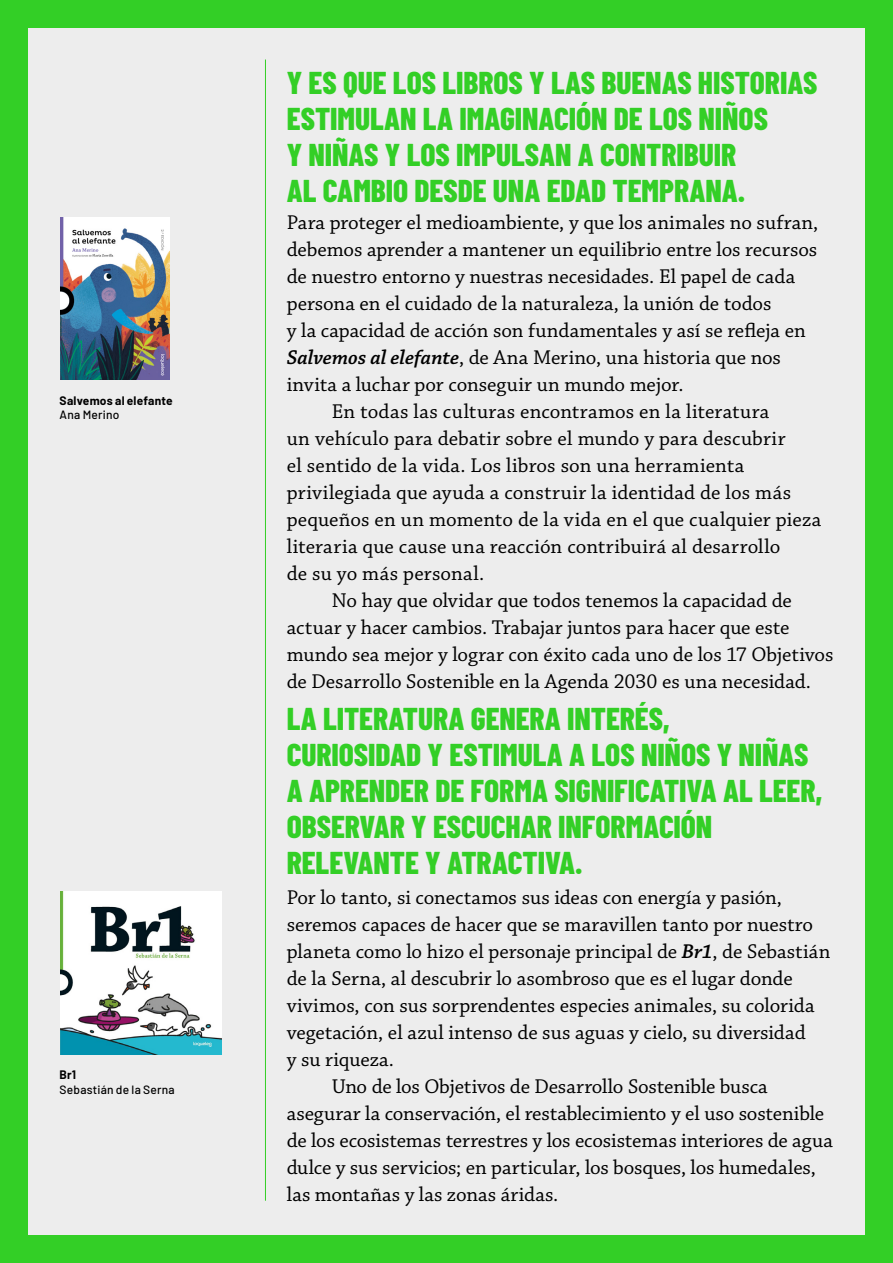
<style>
.page{position:relative;width:893px;height:1263px;background:#fff}
.page>*{position:absolute;margin:0;border:0;box-sizing:border-box;transform-origin:0 0}
.t1{font:800 31.5px/36px "Barlow Condensed";color:#33cf26}
.t2{font:21px "Chaparral Pro";color:#000}
.t3{font:500 12px "Barlow";letter-spacing:.02em;color:#000}
.t4{font:700 12px "Barlow";letter-spacing:.02em;color:#000}
.s1{font-weight:600;font-style:italic}
</style>
<div class="page">
<div style="left:15px;top:10px;width:866px;height:1245px;background:#ededed"></div>
<hr style="left:265px;top:60px;width:1px;height:1141px;background:#33cf26">
<img style="left:60px;top:892px;width:161px;height:162px">
<img style="left:60px;top:217px;width:110px;height:163px">
<div style="left:0;top:1235px;width:893px;height:28px;background:#33cf26"></div>
<div style="left:0;top:0;width:893px;height:28px;background:#33cf26"></div>
<div style="left:0;top:0;width:28px;height:1263px;background:#33cf26"></div>
<div style="left:865px;top:0;width:28px;height:1263px;background:#33cf26"></div>
<p class="t4" style="left:60px;top:392px;width:115px">Salvemos al elefante</p>
<p class="t3" style="left:60px;top:406px;width:61px">Ana Merino</p>
<p class="t4" style="left:60px;top:1066px;width:18px">Br1</p>
<p class="t3" style="left:60px;top:1081px;width:117px">Sebastián de la Serna</p>
<h1 class="t1" style="left:287px;top:63px;width:532px">Y ES QUE LOS LIBROS Y LAS BUENAS HISTORIAS ESTIMULAN LA IMAGINACIÓN DE LOS NIÑOS<br>Y NIÑAS Y LOS IMPULSAN A CONTRIBUIR<br>AL CAMBIO DESDE UNA EDAD TEMPRANA.</h1>
<p class="t2" style="left:287px;top:210px;width:533px">Para proteger el medioambiente, y que los animales no sufran,</p>
<p class="t2" style="left:287px;top:237px;width:532px">debemos aprender a mantener un equilibrio entre los recursos</p>
<p class="t2" style="left:287px;top:264px;width:510px">de nuestro entorno y nuestras necesidades. El papel de cada</p>
<p class="t2" style="left:287px;top:291px;width:486px">persona en el cuidado de la naturaleza, la unión de todos</p>
<p class="t2" style="left:287px;top:318px;width:521px">y la capacidad de acción son fundamentales y así se refleja en</p>
<p class="t2" style="left:287px;top:345px;width:496px"><span class="s1">Salvemos al elefante</span>, de Ana Merino, una historia que nos</p>
<p class="t2" style="left:287px;top:372px;width:398px">invita a luchar por conseguir un mundo mejor.</p>
<p class="t2" style="left:332px;top:399px;width:439px">En todas las culturas encontramos en la literatura</p>
<p class="t2" style="left:287px;top:426px;width:500px">un vehículo para debatir sobre el mundo y para descubrir</p>
<p class="t2" style="left:287px;top:453px;width:459px">el sentido de la vida. Los libros son una herramienta</p>
<p class="t2" style="left:287px;top:480px;width:506px">privilegiada que ayuda a construir la identidad de los más</p>
<p class="t2" style="left:287px;top:507px;width:536px">pequeños en un momento de la vida en el que cualquier pieza</p>
<p class="t2" style="left:287px;top:534px;width:495px">literaria que cause una reacción contribuirá al desarrollo</p>
<p class="t2" style="left:287px;top:561px;width:199px">de su yo más personal.</p>
<p class="t2" style="left:332px;top:588px;width:462px">No hay que olvidar que todos tenemos la capacidad de</p>
<p class="t2" style="left:287px;top:615px;width:504px">actuar y hacer cambios. Trabajar juntos para hacer que este</p>
<p class="t2" style="left:287px;top:642px;width:548px">mundo sea mejor y lograr con éxito cada uno de los 17 Objetivos</p>
<p class="t2" style="left:287px;top:669px;width:526px">de Desarrollo Sostenible en la Agenda 2030 es una necesidad.</p>
<h1 class="t1" style="left:287px;top:699px;width:537px">LA LITERATURA GENERA INTERÉS,<br>CURIOSIDAD Y ESTIMULA A LOS NIÑOS Y NIÑAS A APRENDER DE FORMA SIGNIFICATIVA AL LEER, OBSERVAR Y ESCUCHAR INFORMACIÓN RELEVANTE Y ATRACTIVA.</h1>
<p class="t2" style="left:287px;top:885px;width:497px">Por lo tanto, si conectamos sus ideas con energía y pasión,</p>
<p class="t2" style="left:287px;top:912px;width:528px">seremos capaces de hacer que se maravillen tanto por nuestro</p>
<p class="t2" style="left:287px;top:939px;width:545px">planeta como lo hizo el personaje principal de <span class="s1">Br1</span>, de Sebastián</p>
<p class="t2" style="left:287px;top:966px;width:508px">de la Serna, al descubrir lo asombroso que es el lugar donde</p>
<p class="t2" style="left:287px;top:993px;width:529px">vivimos, con sus sorprendentes especies animales, su colorida</p>
<p class="t2" style="left:287px;top:1020px;width:520px">vegetación, el azul intenso de sus aguas y cielo, su diversidad</p>
<p class="t2" style="left:287px;top:1047px;width:109px">y su riqueza.</p>
<p class="t2" style="left:332px;top:1074px;width:438px">Uno de los Objetivos de Desarrollo Sostenible busca</p>
<p class="t2" style="left:287px;top:1101px;width:539px">asegurar la conservación, el restablecimiento y el uso sostenible</p>
<p class="t2" style="left:287px;top:1128px;width:548px">de los ecosistemas terrestres y los ecosistemas interiores de agua</p>
<p class="t2" style="left:287px;top:1155px;width:531px">dulce y sus servicios; en particular, los bosques, los humedales,</p>
<p class="t2" style="left:287px;top:1182px;width:273px">las montañas y las zonas áridas.</p>
</div>
